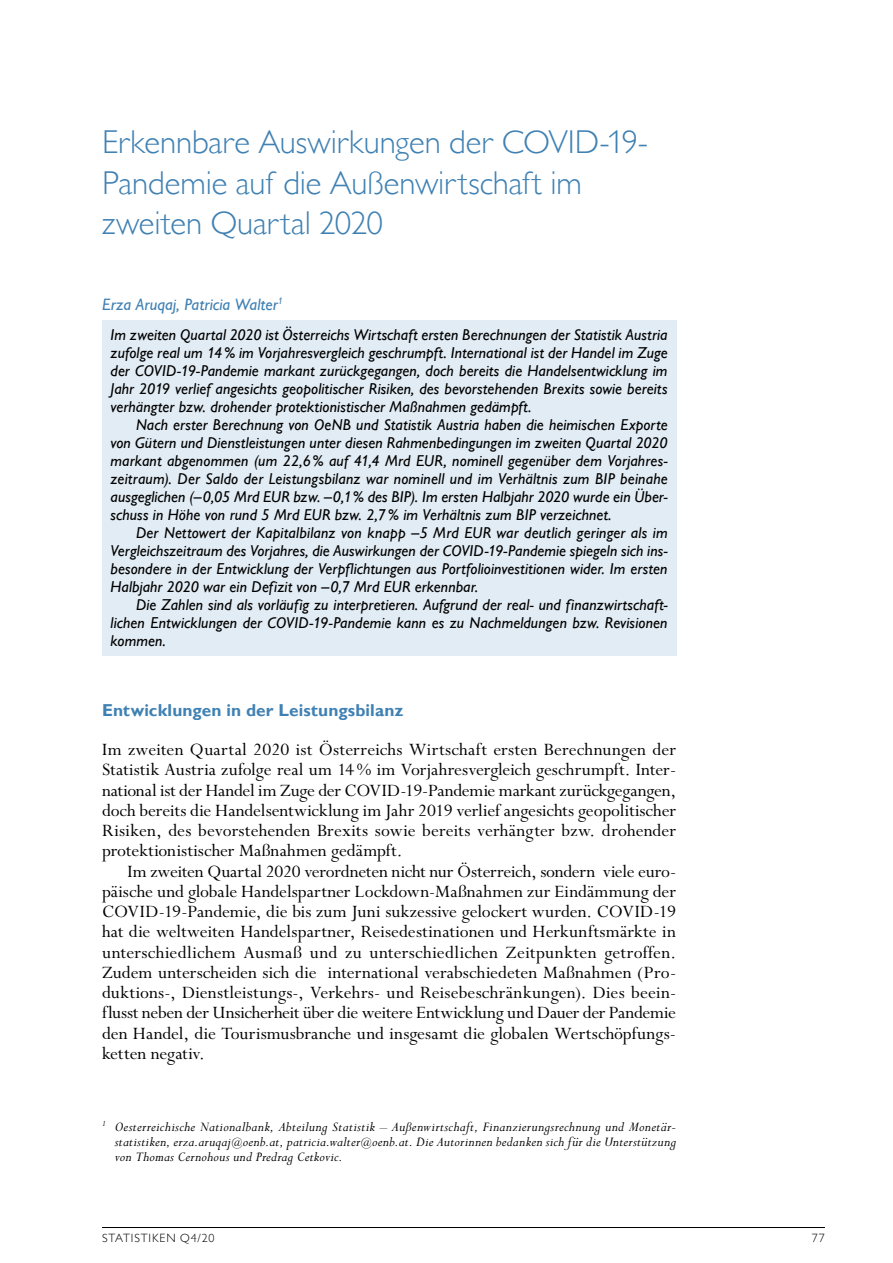
<style>
.page{position:relative;width:893px;height:1263px;background:#fff}
.page>*{position:absolute;margin:0;border:0;box-sizing:border-box;transform-origin:0 0}
.t1{font:300 33px/40.5px "Gill Sans MT Pro";letter-spacing:-.005em;color:#4081b3}
.t2{font:19.5px/20.2px "Perpetua Std";color:#000;text-align:justify}
.t3{font:700 17.25px "Gill Sans MT Pro";letter-spacing:.005em;color:#4081b3}
.t4{font:italic 500 16.5px "Gill Sans MT Pro";letter-spacing:.005em;color:#4081b3}
.t5{font:italic 500 15.75px/18px "Gill Sans MT Pro";letter-spacing:.005em;color:#000;text-align:justify}
.t6{font:italic 15px/15px "Perpetua Std";letter-spacing:.015em;color:#000;text-align:justify}
.t7{font:300 12px "Gill Sans MT Pro";letter-spacing:.075em;color:#000}
.s1{font-size:12px}
</style>
<div class="page">
<hr style="left:102px;top:1227px;width:723px;height:1px;background:#000">
<div style="left:102px;top:320px;width:574px;height:102px;background:#e2ecf4"></div>
<div style="left:102px;top:410px;width:574px;height:120px;background:#e2ecf4"></div>
<div style="left:102px;top:518px;width:574px;height:84px;background:#e2ecf4"></div>
<div style="left:102px;top:590px;width:574px;height:66px;background:#e2ecf4"></div>
<h1 class="t1" style="left:102px;top:121px;width:548px">Erkennbare Auswirkungen der COVID-19-<br>Pandemie auf die Außenwirtschaft im zweiten Quartal 2020</h1>
<p class="t4" style="left:102px;top:294px;width:182px">Erza Aruqaj, Patricia Walter<sup>1</sup></p>
<p class="t5" style="left:111px;top:326px;width:559px">Im zweiten Quartal 2020 ist Österreichs Wirtschaft ersten Berechnungen der Statistik Austria zufolge real um 14% im Vorjahresvergleich geschrumpft. International ist der Handel im Zuge der COVID-19-Pandemie markant zurückgegangen, doch bereits die Handelsentwicklung im Jahr 2019 verlief angesichts geopolitischer Risiken, des bevorstehenden Brexits sowie bereits verhängter bzw. drohender protektionistischer Maßnahmen gedämpft.</p>
<p class="t5" style="left:111px;top:416px;width:559px;text-indent:26px">Nach erster Berechnung von OeNB und Statistik Austria haben die heimischen Exporte von Gütern und Dienstleistungen unter diesen Rahmenbedingungen im zweiten Quartal 2020 markant abgenommen (um 22,6% auf 41,4 Mrd EUR, nominell gegenüber dem Vorjahres&shy;zeitraum). Der Saldo der Leistungsbilanz war nominell und im Verhältnis zum BIP beinahe ausgeglichen (–0,05 Mrd EUR bzw. –0,1% des BIP). Im ersten Halbjahr 2020 wurde ein Über&shy;schuss in Höhe von rund 5 Mrd EUR bzw. 2,7% im Verhältnis zum BIP verzeichnet.</p>
<p class="t5" style="left:111px;top:524px;width:559px;text-indent:26px">Der Nettowert der Kapitalbilanz von knapp –5 Mrd EUR war deutlich geringer als im Vergleichszeitraum des Vorjahres, die Auswirkungen der COVID-19-Pandemie spiegeln sich ins&shy;besondere in der Entwicklung der Verpflichtungen aus Portfolioinvestitionen wider. Im ersten Halbjahr 2020 war ein Defizit von –0,7 Mrd EUR erkennbar.</p>
<p class="t5" style="left:111px;top:596px;width:559px;text-indent:26px">Die Zahlen sind als vorläufig zu interpretieren. Aufgrund der real- und finanzwirtschaft&shy;lichen Entwicklungen der COVID-19-Pandemie kann es zu Nachmeldungen bzw. Revisionen kommen.</p>
<p class="t3" style="left:102px;top:700px;width:303px">Entwicklungen in der Leistungsbilanz</p>
<p class="t2" style="left:102px;top:740px;width:576px">Im zweiten Quartal 2020 ist Österreichs Wirtschaft ersten Berechnungen der Statistik Austria zufolge real um 14 % im Vorjahresvergleich geschrumpft. Inter&shy;national ist der Handel im Zuge der COVID-19-Pandemie markant zurückgegangen, doch bereits die Handelsentwicklung im Jahr 2019 verlief angesichts geopolitischer Risiken, des bevorstehenden Brexits sowie bereits verhängter bzw. drohender protektionistischer Maßnahmen gedämpft.</p>
<p class="t2" style="left:102px;top:862px;width:576px;text-indent:26px">Im zweiten Quartal 2020 verordneten nicht nur Österreich, sondern viele euro&shy;päische und globale Handelspartner Lockdown-Maßnahmen zur Eindämmung der COVID-19-Pandemie, die bis zum Juni sukzessive gelockert wurden. COVID-19 hat die weltweiten Handelspartner, Reisedestinationen und Herkunftsmärkte in unterschiedlichem Ausmaß und zu unterschiedlichen Zeitpunkten getroffen.<br>Zudem unterscheiden sich die international verabschiedeten Maßnahmen (Pro&shy;duktions-, Dienstleistungs-, Verkehrs- und Reisebeschränkungen). Dies beein&shy;flusst neben der Unsicherheit über die weitere Entwicklung und Dauer der Pandemie den Handel, die Tourismusbranche und insgesamt die globalen Wertschöpfungs&shy;ketten negativ.</p>
<p class="t6" style="left:115px;top:1120px;width:563px;text-indent:-13px"><sup>1</sup> Oesterreichische Nationalbank, Abteilung Statistik – Außenwirtschaft, Finanzierungsrechnung und Monetär&shy;statistiken, erza.aruqaj<span class="s1">@</span>oenb.at, patricia.walter<span class="s1">@</span>oenb.at. Die Autorinnen bedanken sich für die Unterstützung von Thomas Cernohous und Predrag Cetkovic.</p>
<p class="t7" style="left:102px;top:1231px;width:114px">STATISTIKEN Q4/20</p>
<p class="t7" style="left:812px;top:1231px;width:15px">77</p>
</div>
